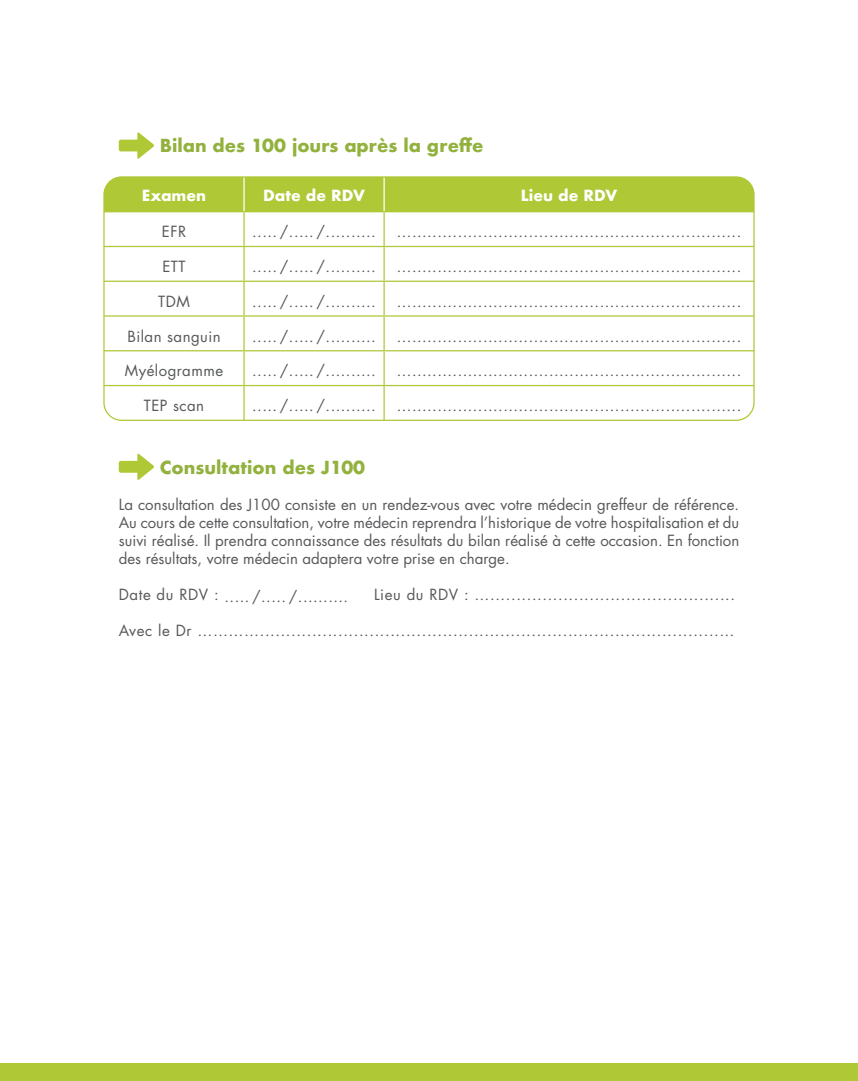
<style>
.page{position:relative;width:858px;height:1081px;background:#fff}
.page>*{position:absolute;margin:0;border:0;box-sizing:border-box;transform-origin:0 0}
.t1{font:700 17.5px "Futura";color:#92b13d}
.t2{font:15px/18px "Futura";letter-spacing:.03em;color:#57585a;text-align:justify}
.t3{font:700 15px "Futura";color:#fff}
</style>
<div class="page">
<div style="left:0;top:1063px;width:857px;height:18px;background:#aec836"></div>
<div style="left:105px;top:177px;width:649px;height:34px;background:#aec836"></div>
<hr style="left:383px;top:177px;width:2px;height:34px;background:#fff">
<hr style="left:104px;top:211px;width:140px;height:1px;background:#aec836">
<hr style="left:244px;top:211px;width:140px;height:1px;background:#aec836">
<hr style="left:383px;top:212px;width:2px;height:34px;background:#aec836">
<hr style="left:384px;top:211px;width:370px;height:1px;background:#aec836">
<hr style="left:104px;top:246px;width:140px;height:1px;background:#aec836">
<hr style="left:244px;top:246px;width:140px;height:1px;background:#aec836">
<hr style="left:383px;top:247px;width:2px;height:34px;background:#aec836">
<hr style="left:384px;top:246px;width:370px;height:1px;background:#aec836">
<hr style="left:104px;top:281px;width:140px;height:1px;background:#aec836">
<hr style="left:244px;top:281px;width:140px;height:1px;background:#aec836">
<hr style="left:383px;top:282px;width:2px;height:33px;background:#aec836">
<hr style="left:384px;top:281px;width:370px;height:1px;background:#aec836">
<hr style="left:104px;top:315px;width:140px;height:2px;background:#aec836">
<hr style="left:244px;top:315px;width:140px;height:2px;background:#aec836">
<hr style="left:383px;top:317px;width:2px;height:33px;background:#aec836">
<hr style="left:384px;top:315px;width:370px;height:2px;background:#aec836">
<hr style="left:104px;top:350px;width:140px;height:1px;background:#aec836">
<hr style="left:244px;top:350px;width:140px;height:1px;background:#aec836">
<hr style="left:383px;top:351px;width:2px;height:34px;background:#aec836">
<hr style="left:384px;top:350px;width:370px;height:1px;background:#aec836">
<hr style="left:104px;top:385px;width:140px;height:1px;background:#aec836">
<hr style="left:244px;top:385px;width:140px;height:1px;background:#aec836">
<hr style="left:383px;top:386px;width:2px;height:34px;background:#aec836">
<hr style="left:384px;top:385px;width:370px;height:1px;background:#aec836">
<hr style="left:243px;top:177px;width:2px;height:34px;background:#fff">
<hr style="left:243px;top:212px;width:2px;height:34px;background:#aec836">
<hr style="left:243px;top:247px;width:2px;height:34px;background:#aec836">
<hr style="left:243px;top:282px;width:2px;height:33px;background:#aec836">
<hr style="left:243px;top:317px;width:2px;height:33px;background:#aec836">
<hr style="left:243px;top:351px;width:2px;height:34px;background:#aec836">
<hr style="left:243px;top:386px;width:2px;height:34px;background:#aec836">
<div style="left:103px;top:176px;width:651px;height:245px;border:1px solid #aec836;border-radius:18px"></div>
<svg style="left:119px;top:132px;width:35px;height:27px"></svg>
<svg style="left:119px;top:453px;width:35px;height:27px"></svg>
<p class="t1" style="left:160px;top:133px;width:325px">Bilan des 100 jours après la greffe</p>
<p class="t3" style="left:142px;top:184px;width:66px">Examen</p>
<p class="t3" style="left:263px;top:184px;width:103px">Date de RDV</p>
<p class="t3" style="left:521px;top:184px;width:98px">Lieu de RDV</p>
<p class="t2" style="left:162px;top:223px;width:26px">EFR</p>
<p class="t2" style="left:252px;top:223px;width:125px">..... /..... /..........</p>
<p class="t2" style="left:397px;top:223px;width:346px">....................................................................</p>
<p class="t2" style="left:162px;top:258px;width:25px">ETT</p>
<p class="t2" style="left:252px;top:258px;width:125px">..... /..... /..........</p>
<p class="t2" style="left:397px;top:258px;width:346px">....................................................................</p>
<p class="t2" style="left:158px;top:293px;width:33px">TDM</p>
<p class="t2" style="left:252px;top:293px;width:125px">..... /..... /..........</p>
<p class="t2" style="left:397px;top:293px;width:346px">....................................................................</p>
<p class="t2" style="left:127px;top:327px;width:95px">Bilan sanguin</p>
<p class="t2" style="left:252px;top:327px;width:125px">..... /..... /..........</p>
<p class="t2" style="left:397px;top:327px;width:346px">....................................................................</p>
<p class="t2" style="left:125px;top:362px;width:100px">Myélogramme</p>
<p class="t2" style="left:252px;top:362px;width:125px">..... /..... /..........</p>
<p class="t2" style="left:397px;top:362px;width:346px">....................................................................</p>
<p class="t2" style="left:144px;top:397px;width:62px">TEP scan</p>
<p class="t2" style="left:252px;top:397px;width:125px">..... /..... /..........</p>
<p class="t2" style="left:397px;top:397px;width:346px">....................................................................</p>
<p class="t1" style="left:160px;top:454px;width:207px">Consultation des J100</p>
<p class="t2" style="left:119px;top:495px;width:622px">La consultation des J100 consiste en un rendez-vous avec votre médecin greffeur de référence.<br>Au cours de cette consultation, votre médecin reprendra l’historique de votre hospitalisation et du suivi réalisé. Il prendra connaissance des résultats du bilan réalisé à cette occasion. En fonction des résultats, votre médecin adaptera votre prise en charge.</p>
<p class="t2" style="left:119px;top:588px;width:231px">Date du RDV : ..... /..... /..........</p>
<p class="t2" style="left:374px;top:585px;width:362px">Lieu du RDV : …...............................................</p>
<p class="t2" style="left:119px;top:621px;width:617px">Avec le Dr …………........................................................................................…</p>
</div>
